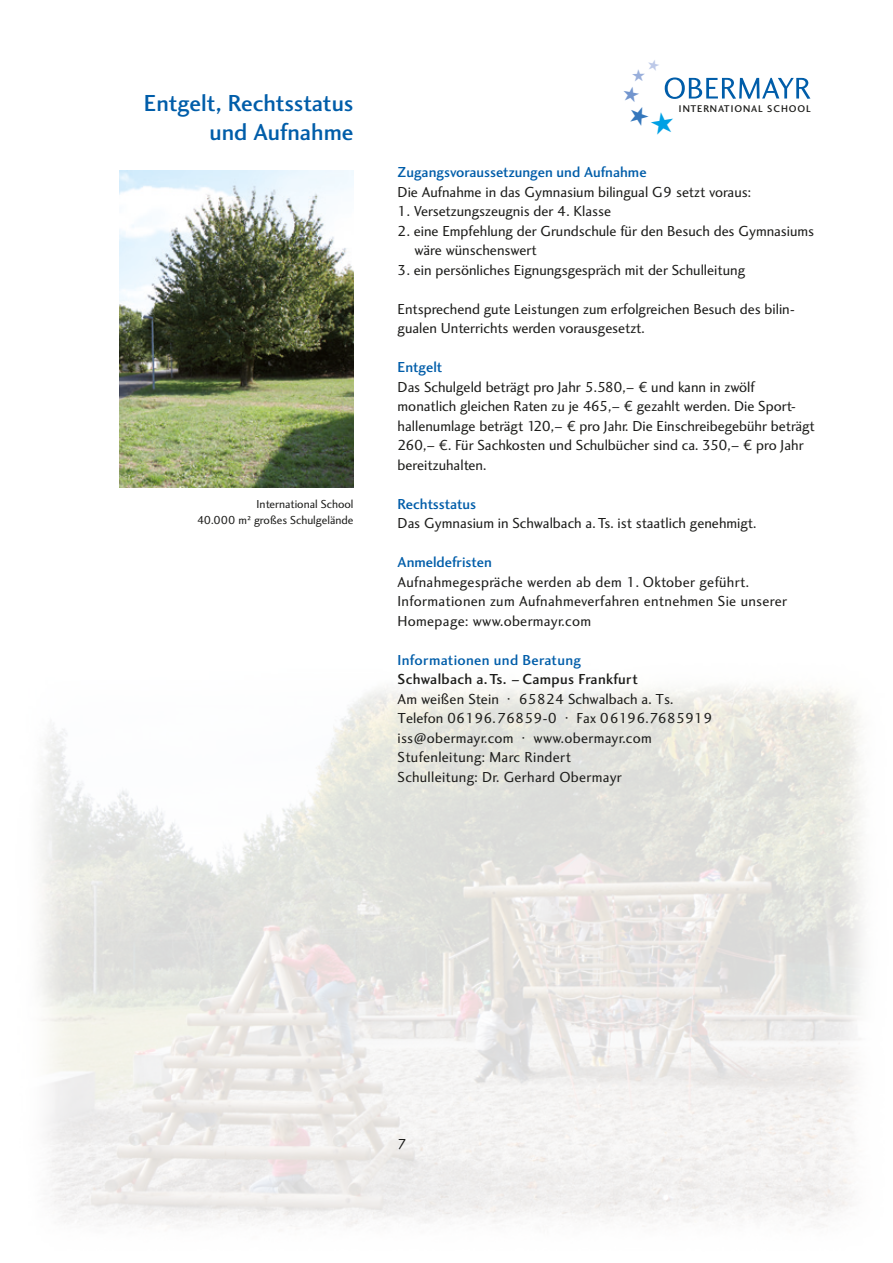
<style>
.page{position:relative;width:893px;height:1263px;background:#fff}
.page>*{position:absolute;margin:0;border:0;box-sizing:border-box;transform-origin:0 0}
.t1{font:500 24px/28.5px "Charlotte Sans";color:#005da9;text-align:right}
.t2{font:15px/19.5px "Charlotte Sans";color:#1d1d1b}
.t3{font:15px/19.5px "Charlotte Sans";letter-spacing:.02em;color:#1d1d1b}
.t4{font:500 15px "Charlotte Sans";color:#005da9}
.t5{font:500 15px "Charlotte Sans";letter-spacing:.02em;color:#1d1d1b}
.t6{font:500 15px "Charlotte Sans";letter-spacing:.02em;color:#005da9}
.t7{font:12px/16.5px "Charlotte Sans";color:#1d1d1b;text-align:right}
.t8{font:500 10.05px "Charlotte Sans";letter-spacing:.09em;color:#1d1d1b}
</style>
<div class="page">
<img style="left:39px;top:685px;width:824px;height:546px">
<img style="left:120px;top:170px;width:233px;height:318px">
<svg style="left:664px;top:77px;width:146px;height:22px"></svg>
<h1 class="t1" style="left:144px;top:89px;width:211px">Entgelt, Rechtsstatus und Aufnahme</h1>
<p class="t7" style="left:197px;top:496px;width:158px">International School<br>40.000 m² großes Schulgelände</p>
<p class="t8" style="left:679px;top:103px;width:134px">INTERNATIONAL SCHOOL</p>
<p class="t4" style="left:398px;top:164px;width:251px">Zugangsvoraussetzungen und Aufnahme</p>
<p class="t2" style="left:398px;top:182px;width:355px">Die Aufnahme in das Gymnasium bilingual G9 setzt voraus:</p>
<p class="t2" style="left:398px;top:202px;width:215px">1. Versetzungszeugnis der 4. Klasse</p>
<p class="t2" style="left:414px;top:221px;width:401px;text-indent:-17px">2. eine Empfehlung der Grundschule für den Besuch des Gymnasiums wäre wünschenswert</p>
<p class="t2" style="left:398px;top:260px;width:349px">3. ein persönliches Eignungsgespräch mit der Schulleitung</p>
<p class="t2" style="left:398px;top:299px;width:399px">Entsprechend gute Leistungen zum erfolgreichen Besuch des bilin&shy;gualen Unterrichts werden vorausgesetzt.</p>
<p class="t4" style="left:398px;top:359px;width:46px">Entgelt</p>
<p class="t2" style="left:398px;top:377px;width:419px">Das Schulgeld beträgt pro Jahr 5.580,– € und kann in zwölf monatlich gleichen Raten zu je 465,– € gezahlt werden. Die Sport&shy;hallenumlage beträgt 120,– € pro Jahr. Die Einschreibegebühr beträgt 260,– €. Für Sachkosten und Schulbücher sind ca. 350,– € pro Jahr bereitzuhalten.</p>
<p class="t4" style="left:398px;top:495px;width:80px">Rechtsstatus</p>
<p class="t2" style="left:398px;top:514px;width:360px">Das Gymnasium in Schwalbach a. Ts. ist staatlich genehmigt.</p>
<p class="t4" style="left:398px;top:554px;width:96px">Anmeldefristen</p>
<p class="t3" style="left:398px;top:572px;width:391px">Aufnahmegespräche werden ab dem 1. Oktober geführt.<br>Informationen zum Aufnahmeverfahren entnehmen Sie unserer<br>Homepage: www.obermayr.com</p>
<p class="t6" style="left:398px;top:651px;width:185px">Informationen und Beratung</p>
<p class="t5" style="left:398px;top:671px;width:242px">Schwalbach a. Ts. – Campus Frankfurt</p>
<p class="t2" style="left:398px;top:689px;width:316px">Am weißen Stein · 65824 Schwalbach a. Ts.<br>Telefon 06196.76859-0 · Fax 06196.7685919 iss@obermayr.com · www.obermayr.com Stufenleitung: Marc Rindert<br>Schulleitung: Dr. Gerhard Obermayr</p>
<p class="t2" style="left:398px;top:1135px;width:11px">7</p>
</div>
